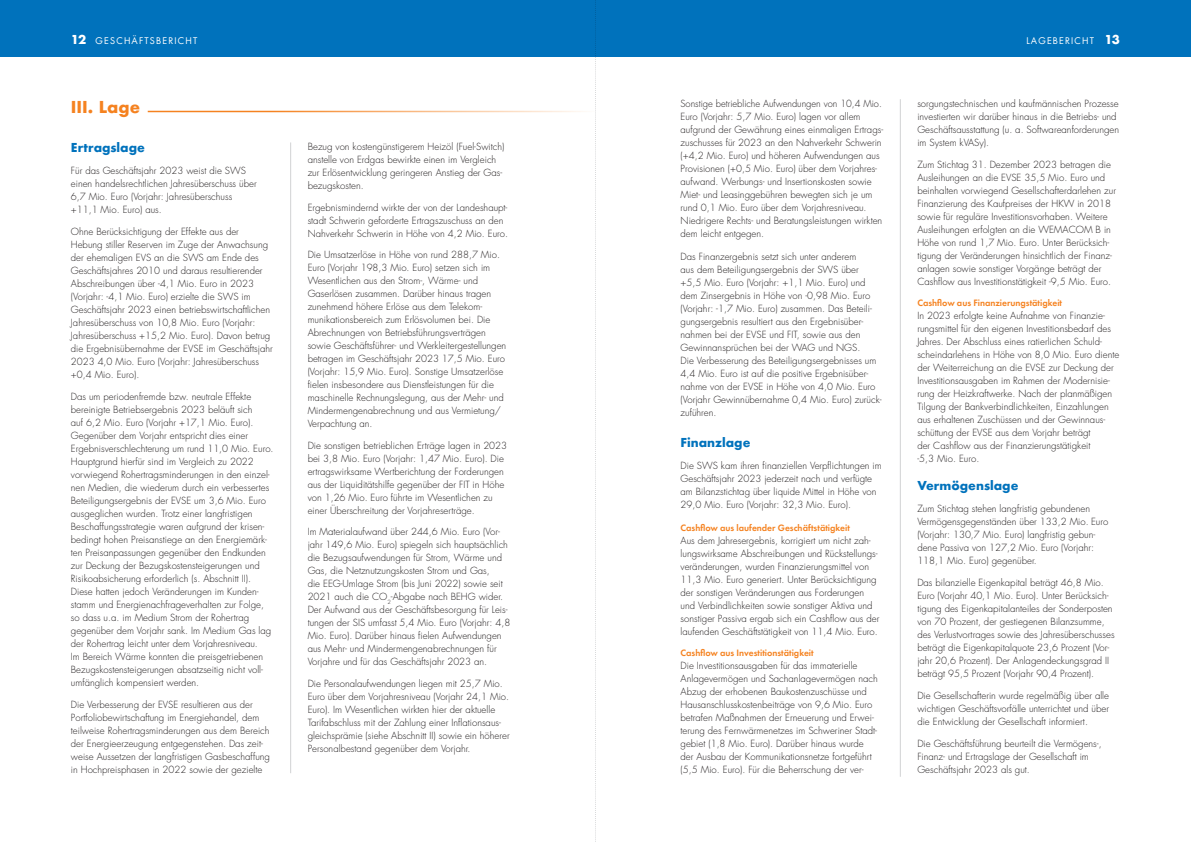
<style>
.page{position:relative;width:1191px;height:842px;background:#fff}
.page>*{position:absolute;margin:0;border:0;box-sizing:border-box;transform-origin:0 0}
.t1{font:700 16px "Futura";color:#f58220}
.t2{font:700 12px "Futura";color:#0072bc}
.t3{font:300 9.6px/13px "Futura";color:#231f20}
.t4{font:600 9.6px "Futura PT";color:#f58220}
.t5{font:9px "Futura LT";letter-spacing:.13em;color:#fff}
.s1{font-family:"Futura";font-weight:700;font-size:12px}
</style>
<div class="page">
<div style="left:0;top:0;width:1191px;height:57px;background:#0072bc"></div>
<hr style="left:290px;top:142px;width:1px;height:631px;background:#d1d2d4">
<hr style="left:900px;top:99px;width:1px;height:678px;background:#d1d2d4">
<hr style="left:148px;top:111px;width:447px;height:1px;background:#f58220">
<svg style="left:595px;top:0;width:1px;height:842px"></svg>
<p class="t5" style="left:71px;top:36px;width:128px"><span class="s1">12</span> GESCHÄFTSBERICHT</p>
<p class="t5" style="left:1026px;top:36px;width:95px">LAGEBERICHT <span class="s1">13</span></p>
<h1 class="t1" style="left:71px;top:96px;width:71px">III. Lage</h1>
<p class="t2" style="left:71px;top:140px;width:76px">Ertragslage</p>
<p class="t3" style="left:71px;top:164px;width:187px">Für das Geschäftsjahr 2023 weist die SWS einen handelsrechtlichen Jahresüberschuss über 6,7 Mio. Euro (Vorjahr: Jahresüberschuss +11,1 Mio. Euro) aus.</p>
<p class="t3" style="left:71px;top:225px;width:203px">Ohne Berücksichtigung der Effekte aus der Hebung stiller Reserven im Zuge der Anwachsung der ehemaligen EVS an die SWS am Ende des Geschäftsjahres 2010 und daraus resultierender Abschreibungen über -4,1 Mio. Euro in 2023 (Vorjahr: -4,1 Mio. Euro) erzielte die SWS im Geschäftsjahr 2023 einen betriebswirtschaftlichen Jahresüberschuss von 10,8 Mio. Euro (Vorjahr:<br>Jahresüberschuss +15,2 Mio. Euro). Davon betrug die Ergebnisübernahme der EVSE im Geschäftsjahr 2023 4,0 Mio. Euro (Vorjahr: Jahresüberschuss +0,4 Mio. Euro).</p>
<p class="t3" style="left:71px;top:390px;width:204px">Das um periodenfremde bzw. neutrale Effekte bereinigte Betriebsergebnis 2023 beläuft sich<br>auf 6,2 Mio. Euro (Vorjahr +17,1 Mio. Euro).<br>Gegenüber dem Vorjahr entspricht dies einer Ergebnisverschlechterung um rund 11,0 Mio. Euro.<br>Hauptgrund hierfür sind im Vergleich zu 2022 vorwiegend Rohertragsminderungen in den einzel&shy;nen Medien, die wiederum durch ein verbessertes Beteiligungsergebnis der EVSE um 3,6 Mio. Euro ausgeglichen wurden. Trotz einer langfristigen Beschaffungsstrategie waren aufgrund der krisen&shy;bedingt hohen Preisanstiege an den Energiemärk&shy;ten Preisanpassungen gegenüber den Endkunden zur Deckung der Bezugskostensteigerungen und Risikoabsicherung erforderlich (s. Abschnitt II).<br>Diese hatten jedoch Veränderungen im Kunden&shy;stamm und Energienachfrageverhalten zur Folge, so dass u.a. im Medium Strom der Rohertrag gegenüber dem Vorjahr sank. Im Medium Gas lag der Rohertrag leicht unter dem Vorjahresniveau.<br>Im Bereich Wärme konnten die preisgetriebenen Bezugskostensteigerungen absatzseitig nicht voll&shy;umfänglich kompensiert werden.</p>
<p class="t3" style="left:71px;top:698px;width:201px">Die Verbesserung der EVSE resultieren aus der Portfoliobewirtschaftung im Energiehandel, dem teilweise Rohertragsminderungen aus dem Bereich der Energieerzeugung entgegenstehen. Das zeit&shy;weise Aussetzen der langfristigen Gasbeschaffung in Hochpreisphasen in 2022 sowie der gezielte</p>
<p class="t3" style="left:308px;top:140px;width:198px">Bezug von kostengünstigerem Heizöl (Fuel-Switch) anstelle von Erdgas bewirkte einen im Vergleich zur Erlösentwicklung geringeren Anstieg der Gas&shy;bezugskosten.</p>
<p class="t3" style="left:308px;top:201px;width:202px">Ergebnismindernd wirkte der von der Landeshaupt&shy;stadt Schwerin geforderte Ertragszuschuss an den<br>Nahverkehr Schwerin in Höhe von 4,2 Mio. Euro.</p>
<p class="t3" style="left:308px;top:248px;width:200px">Die Umsatzerlöse in Höhe von rund 288,7 Mio.<br>Euro (Vorjahr 198,3 Mio. Euro) setzen sich im Wesentlichen aus den Strom-, Wärme- und Gaserlösen zusammen. Darüber hinaus tragen zunehmend höhere Erlöse aus dem Telekom&shy;munikationsbereich zum Erlösvolumen bei. Die Abrechnungen von Betriebsführungsverträgen sowie Geschäftsführer- und Werkleitergestellungen betragen im Geschäftsjahr 2023 17,5 Mio. Euro (Vorjahr: 15,9 Mio. Euro). Sonstige Umsatzerlöse fielen insbesondere aus Dienstleistungen für die maschinelle Rechnungslegung, aus der Mehr- und Mindermengenabrechnung und aus Vermietung/ Verpachtung an.</p>
<p class="t3" style="left:308px;top:439px;width:201px">Die sonstigen betrieblichen Erträge lagen in 2023 bei 3,8 Mio. Euro (Vorjahr: 1,47 Mio. Euro). Die ertragswirksame Wertberichtung der Forderungen aus der Liquiditätshilfe gegenüber der FIT in Höhe von 1,26 Mio. Euro führte im Wesentlichen zu einer Überschreitung der Vorjahreserträge.</p>
<p class="t3" style="left:308px;top:525px;width:204px">Im Materialaufwand über 244,6 Mio. Euro (Vor&shy;jahr 149,6 Mio. Euro) spiegeln sich hauptsächlich die Bezugsaufwendungen für Strom, Wärme und Gas, die Netznutzungskosten Strom und Gas,<br>die EEG-Umlage Strom (bis Juni 2022) sowie seit 2021 auch die CO<sub>2</sub>-Abgabe nach BEHG wider.<br>Der Aufwand aus der Geschäftsbesorgung für Leis&shy;tungen der SIS umfasst 5,4 Mio. Euro (Vorjahr: 4,8<br>Mio. Euro). Darüber hinaus fielen Aufwendungen aus Mehr- und Mindermengenabrechnungen für Vorjahre und für das Geschäftsjahr 2023 an.</p>
<p class="t3" style="left:308px;top:677px;width:203px">Die Personalaufwendungen liegen mit 25,7 Mio.<br>Euro über dem Vorjahresniveau (Vorjahr 24,1 Mio.<br>Euro). Im Wesentlichen wirkten hier der aktuelle Tarifabschluss mit der Zahlung einer Inflationsaus&shy;gleichsprämie (siehe Abschnitt II) sowie ein höherer Personalbestand gegenüber dem Vorjahr.</p>
<p class="t3" style="left:680px;top:97px;width:204px">Sonstige betriebliche Aufwendungen von 10,4 Mio.<br>Euro (Vorjahr: 5,7 Mio. Euro) lagen vor allem aufgrund der Gewährung eines einmaligen Ertrags&shy;zuschusses für 2023 an den Nahverkehr Schwerin (+4,2 Mio. Euro) und höheren Aufwendungen aus Provisionen (+0,5 Mio. Euro) über dem Vorjahres&shy;aufwand. Werbungs- und Insertionskosten sowie Miet- und Leasinggebühren bewegten sich je um rund 0,1 Mio. Euro über dem Vorjahresniveau.<br>Niedrigere Rechts- und Beratungsleistungen wirkten dem leicht entgegen.</p>
<p class="t3" style="left:680px;top:250px;width:202px">Das Finanzergebnis setzt sich unter anderem<br>aus dem Beteiligungsergebnis der SWS über +5,5 Mio. Euro (Vorjahr: +1,1 Mio. Euro) und dem Zinsergebnis in Höhe von -0,98 Mio. Euro (Vorjahr: -1,7 Mio. Euro) zusammen. Das Beteili&shy;gungsergebnis resultiert aus den Ergebnisüber&shy;nahmen bei der EVSE und FIT, sowie aus den Gewinnansprüchen bei der WAG und NGS.<br>Die Verbesserung des Beteiligungsergebnisses um 4,4 Mio. Euro ist auf die positive Ergebnisüber&shy;nahme von der EVSE in Höhe von 4,0 Mio. Euro (Vorjahr Gewinnübernahme 0,4 Mio. Euro) zurück&shy;zuführen.</p>
<p class="t2" style="left:680px;top:435px;width:71px">Finanzlage</p>
<p class="t3" style="left:680px;top:459px;width:203px">Die SWS kam ihren finanziellen Verpflichtungen im Geschäftsjahr 2023 jederzeit nach und verfügte am Bilanzstichtag über liquide Mittel in Höhe von 29,0 Mio. Euro (Vorjahr: 32,3 Mio. Euro).</p>
<p class="t4" style="left:680px;top:523px;width:171px">Cashflow aus laufender Geschäftstätigkeit</p>
<p class="t3" style="left:680px;top:534px;width:200px">Aus dem Jahresergebnis, korrigiert um nicht zah&shy;lungswirksame Abschreibungen und Rückstellungs&shy;veränderungen, wurden Finanzierungsmittel von 11,3 Mio. Euro generiert. Unter Berücksichtigung der sonstigen Veränderungen aus Forderungen und Verbindlichkeiten sowie sonstiger Aktiva und sonstiger Passiva ergab sich ein Cashflow aus der laufenden Geschäftstätigkeit von 11,4 Mio. Euro.</p>
<p class="t4" style="left:680px;top:649px;width:135px">Cashflow aus Investitionstätigkeit</p>
<p class="t3" style="left:680px;top:659px;width:199px">Die Investitionsausgaben für das immaterielle Anlagevermögen und Sachanlagevermögen nach Abzug der erhobenen Baukostenzuschüsse und Hausanschlusskostenbeiträge von 9,6 Mio. Euro betrafen Maßnahmen der Erneuerung und Erwei&shy;terung des Fernwärmenetzes im Schweriner Stadt&shy;gebiet (1,8 Mio. Euro). Darüber hinaus wurde der Ausbau der Kommunikationsnetze fortgeführt (5,5 Mio. Euro). Für die Beherrschung der ver-</p>
<p class="t3" style="left:917px;top:97px;width:203px">sorgungstechnischen und kaufmännischen Prozesse investierten wir darüber hinaus in die Betriebs- und Geschäftsausstattung (u. a. Softwareanforderungen im System kVASy).</p>
<p class="t3" style="left:917px;top:158px;width:200px">Zum Stichtag 31. Dezember 2023 betragen die Ausleihungen an die EVSE 35,5 Mio. Euro und beinhalten vorwiegend Gesellschafterdarlehen zur Finanzierung des Kaufpreises der HKW in 2018 sowie für reguläre Investitionsvorhaben. Weitere Ausleihungen erfolgten an die WEMACOM B in Höhe von rund 1,7 Mio. Euro. Unter Berücksich&shy;tigung der Veränderungen hinsichtlich der Finanz&shy;anlagen sowie sonstiger Vorgänge beträgt der Cashflow aus Investitionstätigkeit -9,5 Mio. Euro.</p>
<p class="t4" style="left:917px;top:299px;width:146px">Cashflow aus Finanzierungstätigkeit</p>
<p class="t3" style="left:917px;top:309px;width:203px">In 2023 erfolgte keine Aufnahme von Finanzie&shy;rungsmittel für den eigenen Investitionsbedarf des Jahres. Der Abschluss eines ratierlichen Schuld&shy;scheindarlehens in Höhe von 8,0 Mio. Euro diente der Weiterreichung an die EVSE zur Deckung der Investitionsausgaben im Rahmen der Modernisie&shy;rung der Heizkraftwerke. Nach der planmäßigen Tilgung der Bankverbindlichkeiten, Einzahlungen aus erhaltenen Zuschüssen und der Gewinnaus&shy;schüttung der EVSE aus dem Vorjahr beträgt<br>der Cashflow aus der Finanzierungstätigkeit<br>-5,3 Mio. Euro.</p>
<p class="t2" style="left:917px;top:478px;width:103px">Vermögenslage</p>
<p class="t3" style="left:917px;top:502px;width:192px">Zum Stichtag stehen langfristig gebundenen Vermögensgegenständen über 133,2 Mio. Euro (Vorjahr: 130,7 Mio. Euro) langfristig gebun&shy;dene Passiva von 127,2 Mio. Euro (Vorjahr:<br>118,1 Mio. Euro) gegenüber.</p>
<p class="t3" style="left:917px;top:576px;width:199px">Das bilanzielle Eigenkapital beträgt 46,8 Mio.<br>Euro (Vorjahr 40,1 Mio. Euro). Unter Berücksich&shy;tigung des Eigenkapitalanteiles der Sonderposten von 70 Prozent, der gestiegenen Bilanzsumme, des Verlustvortrages sowie des Jahresüberschusses beträgt die Eigenkapitalquote 23,6 Prozent (Vor&shy;jahr 20,6 Prozent). Der Anlagendeckungsgrad II beträgt 95,5 Prozent (Vorjahr 90,4 Prozent).</p>
<p class="t3" style="left:917px;top:689px;width:193px;text-align:justify">Die Gesellschafterin wurde regelmäßig über alle wichtigen Geschäftsvorfälle unterrichtet und über die Entwicklung der Gesellschaft informiert.</p>
<p class="t3" style="left:917px;top:737px;width:186px">Die Geschäftsführung beurteilt die Vermögens-,<br>Finanz- und Ertragslage der Gesellschaft im<br>Geschäftsjahr 2023 als gut.</p>
</div>
